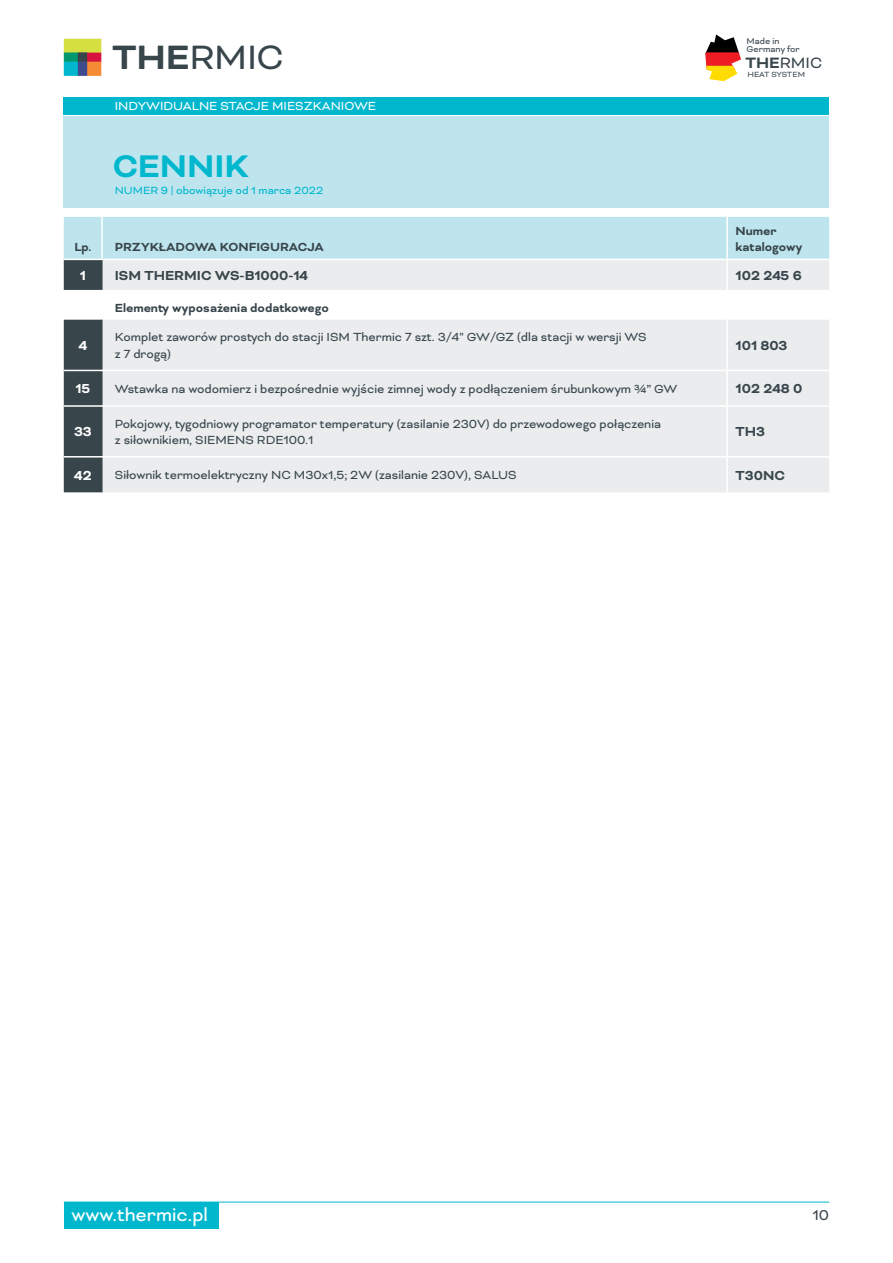
<style>
.page{position:relative;width:893px;height:1263px;background:#fff}
.page>*{position:absolute;margin:0;border:0;box-sizing:border-box;transform-origin:0 0}
.t1{font:38.85px "Bicyclette";color:#38464c}
.t2{font:700 36px "Bicyclette";color:#00b7ce}
.t3{font:21px "Bicyclette";color:#fff}
.t4{font:17.25px "Bicyclette";color:#38464c}
.t5{font:16.5px "Bicyclette";color:#38464c}
.t6{font:700 15px "Bicyclette";color:#38464c}
.t7{font:700 15px "Bicyclette";color:#fff}
.t8{font:13.5px/16.2px "Bicyclette";color:#38464c}
.t9{font:700 13.5px/16.2px "Bicyclette";color:#38464c}
.t10{font:13.5px "Bicyclette";color:#fff}
.t11{font:12px "Bicyclette";color:#00b7ce}
.t12{font:9.75px/8.7px "Bicyclette";color:#38464c}
.t13{font:8.7px "Bicyclette";letter-spacing:-.015em;color:#38464c}
.s1{font-weight:700}
</style>
<div class="page">
<div style="left:64px;top:116px;width:765px;height:92px;background:#bee5ee"></div>
<div style="left:64px;top:97px;width:765px;height:17px;background:#00b7ce"></div>
<hr style="left:64px;top:1202px;width:765px;height:1px;background:#00b7ce">
<svg style="left:705px;top:34px;width:36px;height:47px"></svg>
<div style="left:64px;top:1202px;width:154px;height:27px;background:#00b7ce"></div>
<img style="left:63px;top:38px;width:92px;height:92px">
<svg style="left:64px;top:217px;width:765px;height:275px;background:#a7c8d0"></svg>
<svg style="left:102px;top:260px;width:727px;height:232px;background:#eceef0"></svg>
<hr style="left:101px;top:217px;width:2px;height:42px;background:#fff">
<hr style="left:64px;top:259px;width:38px;height:1px;background:#fff">
<hr style="left:102px;top:259px;width:625px;height:1px;background:#fff">
<hr style="left:102px;top:260px;width:1px;height:30px;background:#38464c">
<hr style="left:102px;top:320px;width:1px;height:50px;background:#38464c">
<hr style="left:102px;top:371px;width:1px;height:34px;background:#38464c">
<hr style="left:102px;top:407px;width:1px;height:49px;background:#38464c">
<hr style="left:102px;top:457px;width:1px;height:35px;background:#38464c">
<hr style="left:64px;top:370px;width:38px;height:1px;background:#fff">
<hr style="left:102px;top:370px;width:625px;height:1px;background:#fff">
<hr style="left:64px;top:405px;width:38px;height:2px;background:#fff">
<hr style="left:102px;top:405px;width:625px;height:2px;background:#fff">
<hr style="left:64px;top:456px;width:38px;height:1px;background:#fff">
<hr style="left:102px;top:456px;width:625px;height:1px;background:#fff">
<hr style="left:726px;top:217px;width:2px;height:42px;background:#fff">
<hr style="left:727px;top:259px;width:102px;height:1px;background:#fff">
<hr style="left:726px;top:260px;width:2px;height:30px;background:#fff">
<hr style="left:726px;top:320px;width:2px;height:50px;background:#fff">
<hr style="left:727px;top:370px;width:102px;height:1px;background:#fff">
<hr style="left:726px;top:371px;width:2px;height:34px;background:#fff">
<hr style="left:727px;top:405px;width:102px;height:2px;background:#fff">
<hr style="left:726px;top:407px;width:2px;height:49px;background:#fff">
<hr style="left:727px;top:456px;width:102px;height:1px;background:#fff">
<hr style="left:726px;top:457px;width:2px;height:35px;background:#fff">
<h1 class="t1" style="left:112px;top:34px;width:173px"><span class="s1">THE</span>RMIC</h1>
<p class="t10" style="left:115px;top:98px;width:263px">INDYWIDUALNE STACJE MIESZKANIOWE</p>
<h2 class="t2" style="left:113px;top:145px;width:138px">CENNIK</h2>
<p class="t11" style="left:115px;top:183px;width:210px">NUMER 9 | obowiązuje od 1 marca 2022</p>
<p class="t9" style="left:74px;top:239px;width:251px">Lp. PRZYKŁADOWA KONFIGURACJA</p>
<p class="t12" style="left:747px;top:36px;width:55px">Made in<br>Germany for</p>
<p class="t13" style="left:747px;top:69px;width:59px">HEAT SYSTEM</p>
<p class="t4" style="left:745px;top:53px;width:78px"><span class="s1">THE</span>RMIC</p>
<p class="t9" style="left:736px;top:223px;width:68px">Numer katalogowy</p>
<p class="t7" style="left:80px;top:267px;width:8px">1</p>
<p class="t6" style="left:115px;top:267px;width:195px">ISM THERMIC WS-B1000-14</p>
<p class="t6" style="left:736px;top:267px;width:68px">102 245 6</p>
<p class="t9" style="left:115px;top:300px;width:216px">Elementy wyposażenia dodatkowego</p>
<p class="t7" style="left:78px;top:337px;width:10px">4</p>
<p class="t8" style="left:115px;top:329px;width:533px">Komplet zaworów prostych do stacji ISM Thermic 7 szt. 3/4" GW/GZ (dla stacji w wersji WS z 7 drogą)</p>
<p class="t6" style="left:736px;top:337px;width:53px">101 803</p>
<p class="t7" style="left:75px;top:380px;width:16px">15</p>
<p class="t8" style="left:115px;top:381px;width:564px">Wstawka na wodomierz i bezpośrednie wyjście zimnej wody z podłączeniem śrubunkowym ¾” GW</p>
<p class="t6" style="left:736px;top:380px;width:68px">102 248 0</p>
<p class="t7" style="left:74px;top:423px;width:19px">33</p>
<p class="t8" style="left:115px;top:416px;width:548px">Pokojowy, tygodniowy programator temperatury (zasilanie 230V) do przewodowego połączenia z siłownikiem, SIEMENS RDE100.1</p>
<p class="t6" style="left:736px;top:423px;width:31px">TH3</p>
<p class="t7" style="left:74px;top:466px;width:19px">42</p>
<p class="t8" style="left:115px;top:467px;width:403px">Siłownik termoelektryczny NC M30x1,5; 2W (zasilanie 230V), SALUS</p>
<p class="t6" style="left:736px;top:466px;width:51px">T30NC</p>
<h3 class="t3" style="left:71px;top:1203px;width:138px">www.thermic.pl</h3>
<p class="t5" style="left:812px;top:1205px;width:18px">10</p>
</div>
